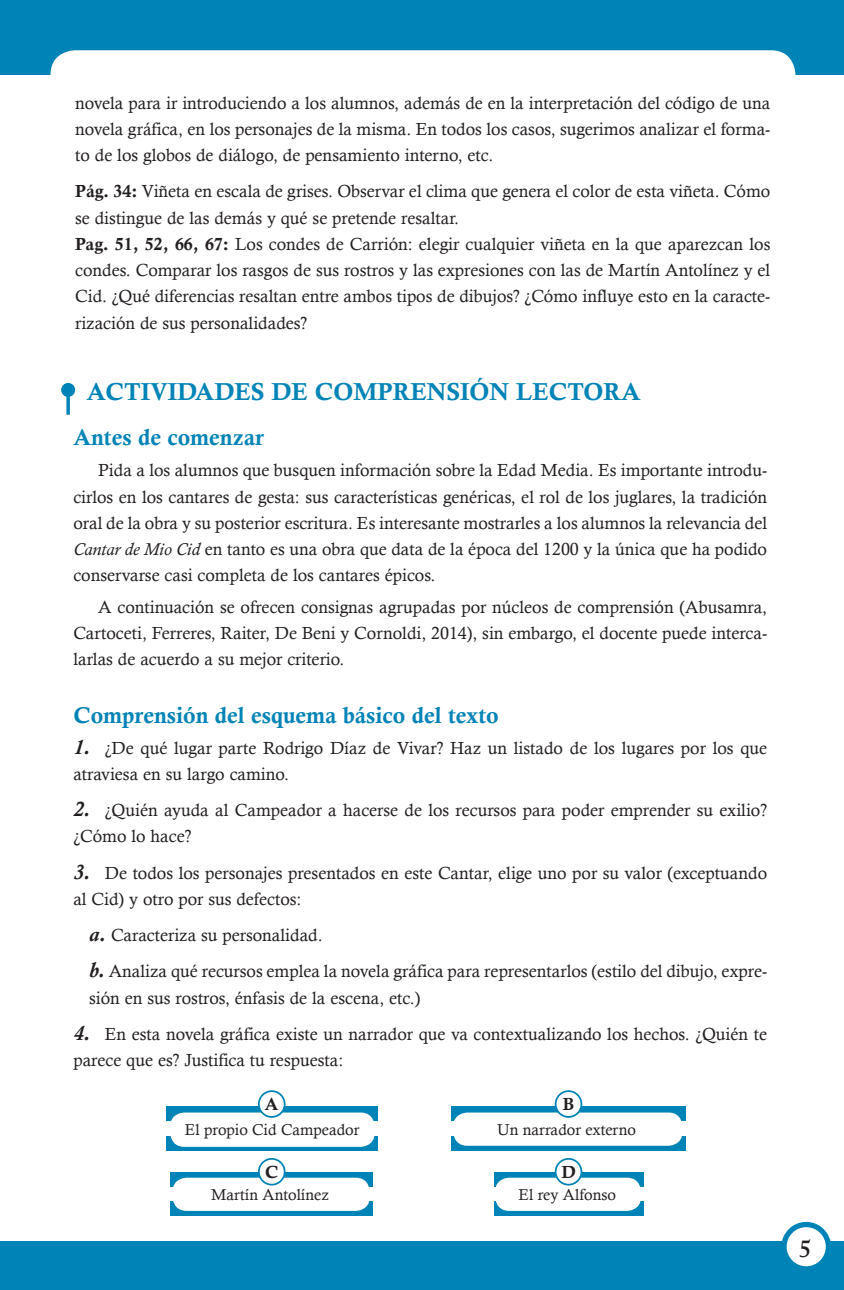
<style>
.page{position:relative;width:844px;height:1290px;background:#fff}
.page>*{position:absolute;margin:0;border:0;box-sizing:border-box;transform-origin:0 0}
.t1{font:24.5px "Calis MT Bol";color:#0083b6}
.t2{font:600 24.5px "Adobe Caslon Pro";color:#231f20}
.t3{font:22.75px "Calis MT Bol";color:#0083b6}
.t4{font:17.5px/26.2px "Calisto";color:#231f20}
.t5{font:17.5px "Calis MT Bol";color:#231f20}
.t6{font:15.75px "Calisto";color:#231f20}
.s1{font-family:"Calis MT Bol"}
.s2{font-style:italic}
.s3{font-weight:700;font-style:italic;font-size:21px}
</style>
<div class="page">
<div style="left:0;top:0;width:843px;height:75px;background:#0083b6"></div>
<div style="left:0;top:1241px;width:843px;height:49px;background:#0083b6"></div>
<div style="left:50px;top:50px;width:745px;height:55px;background:#fff;border-radius:24px"></div>
<div style="left:783px;top:1224px;width:44px;height:44px;background:#fff;border-radius:50%"></div>
<div style="left:781px;top:1221px;width:49px;height:50px;border:5px solid #0083b6;border-radius:50%"></div>
<svg style="left:66px;top:397px;width:4px;height:18px"></svg>
<div style="left:61px;top:383px;width:14px;height:14px;background:#0083b6;border-radius:50%"></div>
<div style="left:451px;top:1106px;width:234px;height:15px;background:#0083b6"></div>
<svg style="left:451px;top:1136px;width:234px;height:15px;background:#1e91be"></svg>
<div style="left:453px;top:1112px;width:229px;height:33px;background:#fff;border-radius:14px"></div>
<div style="left:493px;top:1171px;width:150px;height:15px;background:#0083b6"></div>
<svg style="left:494px;top:1201px;width:149px;height:15px"></svg>
<div style="left:495px;top:1177px;width:145px;height:33px;background:#fff;border-radius:14px"></div>
<div style="left:166px;top:1106px;width:211px;height:15px;background:#0083b6"></div>
<svg style="left:166px;top:1136px;width:211px;height:15px"></svg>
<div style="left:170px;top:1112px;width:204px;height:34px;background:#fff;border-radius:14px"></div>
<div style="left:259px;top:1091px;width:25px;height:26px;background:#fff;border-radius:50%"></div>
<div style="left:258px;top:1090px;width:27px;height:27px;border:2px solid #0083b6;border-radius:50%"></div>
<div style="left:555px;top:1091px;width:26px;height:26px;background:#fff;border-radius:50%"></div>
<div style="left:554px;top:1090px;width:28px;height:27px;border:2px solid #0083b6;border-radius:50%"></div>
<div style="left:171px;top:1171px;width:201px;height:15px;background:#0083b6"></div>
<svg style="left:171px;top:1201px;width:201px;height:15px"></svg>
<div style="left:172px;top:1177px;width:197px;height:33px;background:#fff;border-radius:14px"></div>
<div style="left:259px;top:1158px;width:25px;height:26px;background:#fff;border-radius:50%"></div>
<div style="left:258px;top:1158px;width:27px;height:27px;border:2px solid #0083b6;border-radius:50%"></div>
<div style="left:555px;top:1158px;width:26px;height:26px;background:#fff;border-radius:50%"></div>
<div style="left:554px;top:1158px;width:28px;height:27px;border:2px solid #0083b6;border-radius:50%"></div>
<p class="t4" style="left:75px;top:89px;width:696px;text-align:justify">novela para ir introduciendo a los alumnos, además de en la interpretación del código de una novela gráfica, en los personajes de la misma. En todos los casos, sugerimos analizar el forma&shy;to de los globos de diálogo, de pensamiento interno, etc.</p>
<p class="t4" style="left:75px;top:178px;width:696px"><span class="s1">Pág. 34:</span> Viñeta en escala de grises. Observar el clima que genera el color de esta viñeta. Cómo se distingue de las demás y qué se pretende resaltar.<br><span class="s1">Pag. 51, 52, 66, 67:</span> Los condes de Carrión: elegir cualquier viñeta en la que aparezcan los condes. Comparar los rasgos de sus rostros y las expresiones con las de Martín Antolínez y el Cid. ¿Qué diferencias resaltan entre ambos tipos de dibujos? ¿Cómo influye esto en la caracte&shy;rización de sus personalidades?</p>
<h1 class="t1" style="left:87px;top:378px;width:555px">ACTIVIDADES DE COMPRENSIÓN LECTORA</h1>
<h2 class="t3" style="left:73px;top:424px;width:192px">Antes de comenzar</h2>
<p class="t4" style="left:73px;top:457px;width:695px;text-align:justify;text-indent:25px">Pida a los alumnos que busquen información sobre la Edad Media. Es importante introdu&shy;cirlos en los cantares de gesta: sus características genéricas, el rol de los juglares, la tradición oral de la obra y su posterior escritura. Es interesante mostrarles a los alumnos la relevancia del <span class="s2">Cantar de Mio Cid</span> en tanto es una obra que data de la época del 1200 y la única que ha podido conservarse casi completa de los cantares épicos.</p>
<p class="t4" style="left:73px;top:593px;width:695px;text-align:justify;text-indent:25px">A continuación se ofrecen consignas agrupadas por núcleos de comprensión (Abusamra, Cartoceti, Ferreres, Raiter, De Beni y Cornoldi, 2014), sin embargo, el docente puede interca&shy;larlas de acuerdo a su mejor criterio.</p>
<h2 class="t3" style="left:73px;top:702px;width:426px">Comprensión del esquema básico del texto</h2>
<p class="t4" style="left:73px;top:734px;width:695px"><span class="s3">1.</span> ¿De qué lugar parte Rodrigo Díaz de Vivar? Haz un listado de los lugares por los que atraviesa en su largo camino.</p>
<p class="t4" style="left:73px;top:797px;width:695px"><span class="s3">2.</span> ¿Quién ayuda al Campeador a hacerse de los recursos para poder emprender su exilio? ¿Cómo lo hace?</p>
<p class="t4" style="left:73px;top:859px;width:694px"><span class="s3">3.</span> De todos los personajes presentados en este Cantar, elige uno por su valor (exceptuando al Cid) y otro por sus defectos:</p>
<p class="t4" style="left:89px;top:917px;width:679px;line-height:36.2px"><span class="s3">a.</span> Caracteriza su personalidad.<br><span class="s3">b.</span> Analiza qué recursos emplea la novela gráfica para representarlos (estilo del dibujo, expre-</p>
<p class="t4" style="left:89px;top:984px;width:333px">sión en sus rostros, énfasis de la escena, etc.)</p>
<p class="t4" style="left:73px;top:1020px;width:694px"><span class="s3">4.</span> En esta novela gráfica existe un narrador que va contextualizando los hechos. ¿Quién te parece que es? Justifica tu respuesta:</p>
<p class="t5" style="left:265px;top:1094px;width:15px">A</p>
<p class="t5" style="left:562px;top:1094px;width:13px">B</p>
<p class="t6" style="left:185px;top:1120px;width:176px">El propio Cid Campeador</p>
<p class="t6" style="left:496px;top:1120px;width:140px">Un narrador externo</p>
<p class="t5" style="left:265px;top:1161px;width:15px">C</p>
<p class="t5" style="left:561px;top:1161px;width:16px">D</p>
<p class="t6" style="left:211px;top:1185px;width:119px">Martín Antolínez</p>
<p class="t6" style="left:518px;top:1185px;width:99px">El rey Alfonso</p>
<h1 class="t2" style="left:798px;top:1234px;width:14px">5</h1>
</div>
